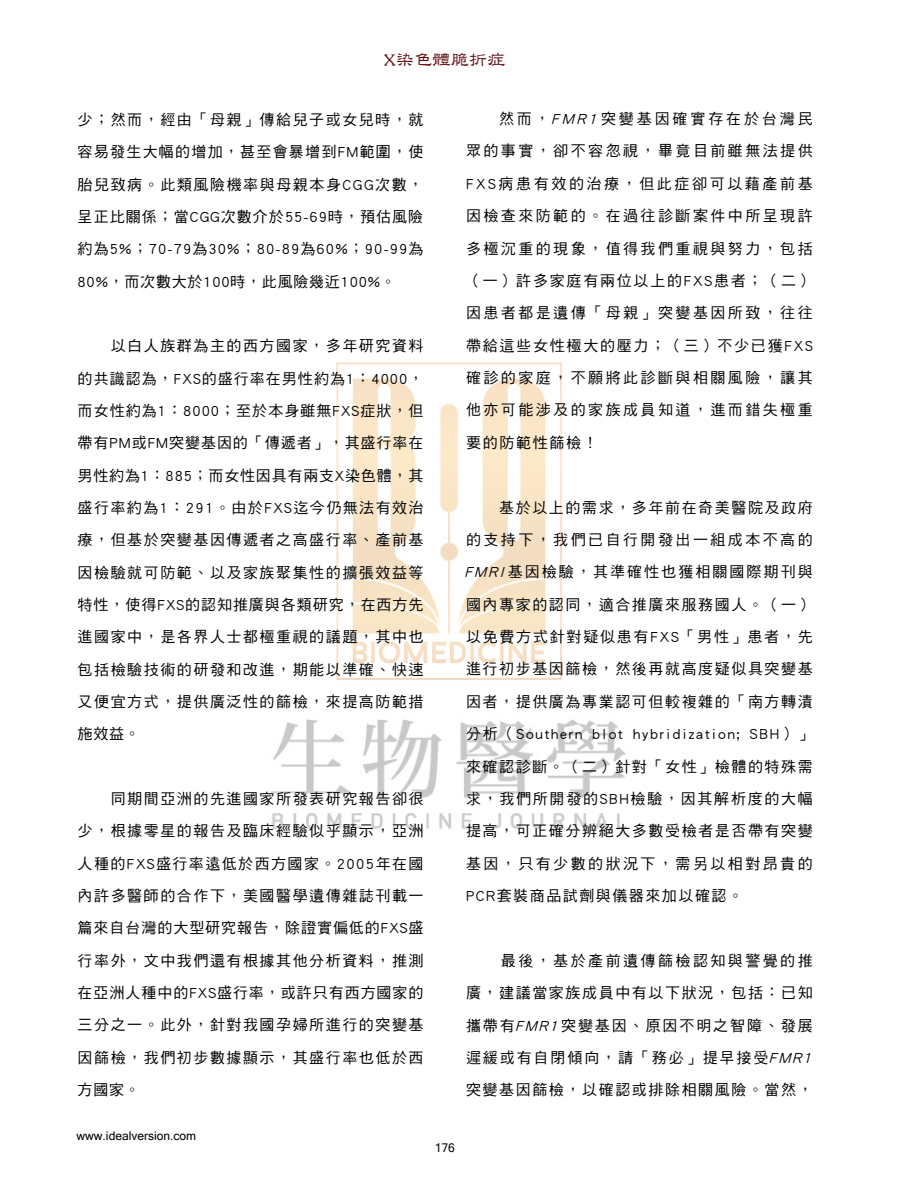
<style>
.page{position:relative;width:898px;height:1191px;background:#fff}
.page>*{position:absolute;margin:0;border:0;box-sizing:border-box;transform-origin:0 0}
.t1{font:18px "DF Li Shu W5 HKP BF";letter-spacing:.02em;color:#610f13}
.t2{font:15px/32.4px "DF Hei Std W5";letter-spacing:.1em;color:#000;text-align:justify}
.t3{font:15px/32.4px "DF Hei Std W5";letter-spacing:.125em;color:#000}
.t4{font:12px "Microsoft Sans Serif";color:#000}
.s1{font-style:italic}
</style>
<div class="page">
<img style="left:271px;top:362px;width:356px;height:467px">
<p class="t1" style="left:383px;top:51px;width:123px">X染色體脆折症</p>
<p class="t2" style="left:78px;top:103px;width:347px">少；然而，經由「母親」傳給兒子或女兒時，就容易發生大幅的增加，甚至會暴增到FM範圍，使胎兒致病。此類風險機率與母親本身CGG次數，呈正比關係；當CGG次數介於55-69時，預估風險約為5%；70-79為30%；80-89為60%；90-99為80%，而次數大於100時，此風險幾近100%。</p>
<p class="t2" style="left:78px;top:329px;width:347px">　　以白人族群為主的西方國家，多年研究資料的共識認為，FXS的盛行率在男性約為1：4000，而女性約為1：8000；至於本身雖無FXS症狀，但帶有PM或FM突變基因的「傳遞者」，其盛行率在男性約為1：885；而女性因具有兩支X染色體，其盛行率約為1：291。由於FXS迄今仍無法有效治療，但基於突變基因傳遞者之高盛行率、產前基因檢驗就可防範、以及家族聚集性的擴張效益等特性，使得FXS的認知推廣與各類研究，在西方先進國家中，是各界人士都極重視的議題，其中也包括檢驗技術的研發和改進，期能以準確、快速又便宜方式，提供廣泛性的篩檢，來提高防範措施效益。</p>
<p class="t2" style="left:78px;top:782px;width:347px">　　同期間亞洲的先進國家所發表研究報告卻很少，根據零星的報告及臨床經驗似乎顯示，亞洲人種的FXS盛行率遠低於西方國家。2005年在國內許多醫師的合作下，美國醫學遺傳雜誌刊載一篇來自台灣的大型研究報告，除證實偏低的FXS盛行率外，文中我們還有根據其他分析資料，推測在亞洲人種中的FXS盛行率，或許只有西方國家的三分之一。此外，針對我國孕婦所進行的突變基因篩檢，我們初步數據顯示，其盛行率也低於西方國家。</p>
<p class="t2" style="left:466px;top:102px;width:348px">　　然而，<span class="s1">FMR1</span>突變基因確實存在於台灣民眾的事實，卻不容忽視，畢竟目前雖無法提供FXS病患有效的治療，但此症卻可以藉產前基因檢查來防範的。在過往診斷案件中所呈現許多極沉重的現象，值得我們重視與努力，包括（一）許多家庭有兩位以上的FXS患者；（二）因患者都是遺傳「母親」突變基因所致，往往帶給這些女性極大的壓力；（三）不少已獲FXS確診的家庭，不願將此診斷與相關風險，讓其他亦可能涉及的家族成員知道，進而錯失極重要的防範性篩檢！</p>
<p class="t2" style="left:464px;top:491px;width:350px">　　基於以上的需求，多年前在奇美醫院及政府的支持下，我們已自行開發出一組成本不高的<span class="s1">FMRI</span>基因檢驗，其準確性也獲相關國際期刊與國內專家的認同，適合推廣來服務國人。（一）以免費方式針對疑似患有FXS「男性」患者，先進行初步基因篩檢，然後再就高度疑似具突變基因者，提供廣為專業認可但較複雜的「南方轉漬分析（Southern blot hybridization; SBH）」來確認診斷。（二）針對「女性」檢體的特殊需求，我們所開發的SBH檢驗，因其解析度的大幅提高，可正確分辨絕大多數受檢者是否帶有突變基因，只有少數的狀況下，需另以相對昂貴的PCR套裝商品試劑與儀器來加以確認。</p>
<p class="t3" style="left:466px;top:944px;width:351px">　　最後，基於產前遺傳篩檢認知與警覺的推廣，建議當家族成員中有以下狀況，包括：已知攜帶有<span class="s1">FMR1</span>突變基因、原因不明之智障、發展遲緩或有自閉傾向，請「務必」提早接受<span class="s1">FMR1</span>突變基因篩檢，以確認或排除相關風險。當然，</p>
<p class="t4" style="left:77px;top:1127px;width:121px">www.idealversion.com</p>
<p class="t4" style="left:434px;top:1140px;width:22px">176</p>
</div>
